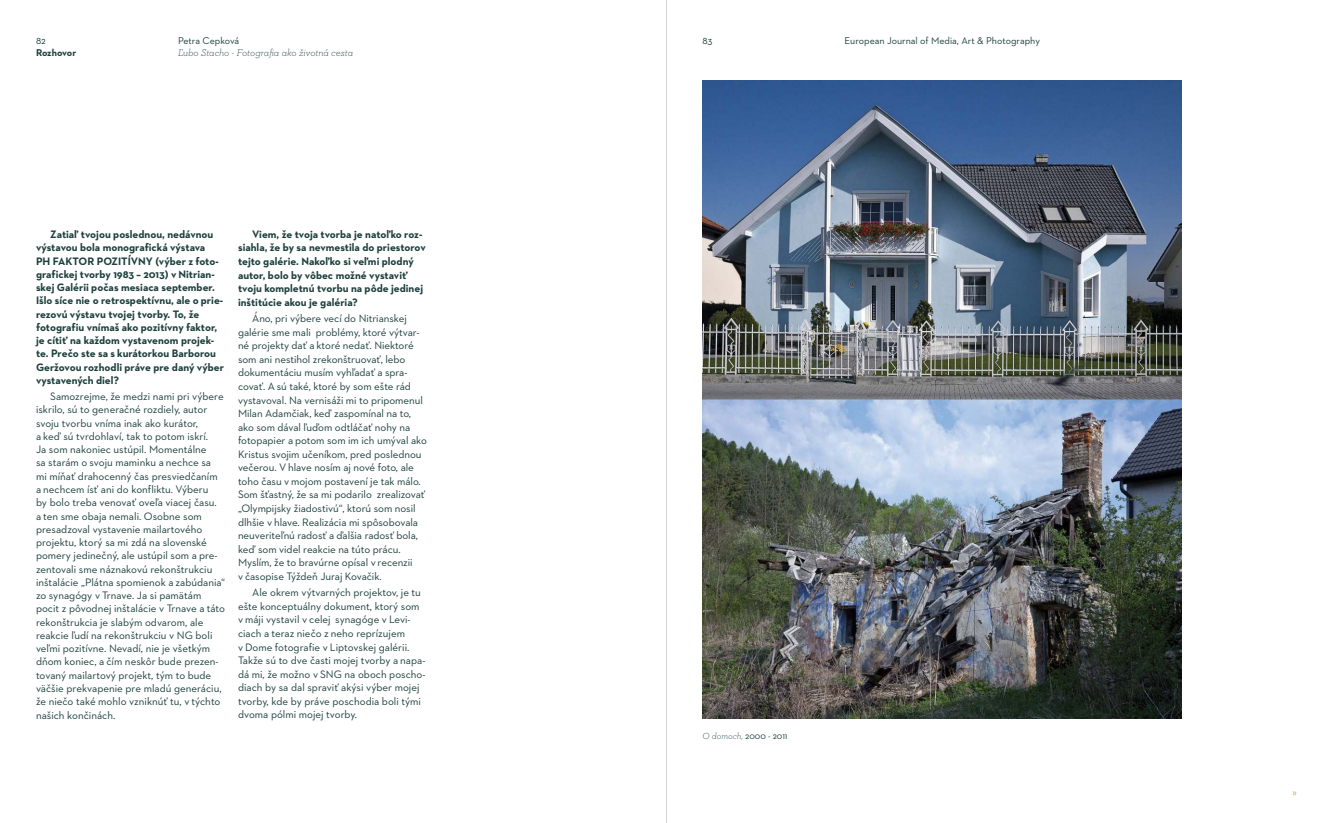
<style>
.page{position:relative;width:1333px;height:823px;background:#fff}
.page>*{position:absolute;margin:0;border:0;box-sizing:border-box;transform-origin:0 0}
.t1{font:11px/13.6px "Neutraface 2 Text";letter-spacing:-.005em;color:#1c3f3c}
.t2{font:700 11px/13.3px "Neutraface 2 Text";color:#1c3f3c}
.t3{font:11px "Neutraface 2 Text";color:#d9aa4d}
.t4{font:10px "Neutraface 2 Text";color:#1c3f3c}
.t5{font:italic 300 10px "Neutraface Slab Text";letter-spacing:-.005em;color:#1c3f3c}
.t6{font:700 10px "Neutraface 2 Text";letter-spacing:-.015em;color:#1c3f3c}
.t7{font:9px "Neutraface 2 Text";color:#1c3f3c}
.s1{font-family:"Neutraface Slab Text";font-weight:300;font-style:italic}
</style>
<div class="page">
<img style="left:702px;top:80px;width:479px;height:638px">
<hr style="left:666px;top:0;width:1px;height:822px;background:#d1d2d4">
<p class="t4" style="left:36px;top:34px;width:11px">82</p>
<p class="t4" style="left:178px;top:34px;width:63px">Petra Cepková</p>
<p class="t6" style="left:36px;top:47px;width:42px">Rozhovor</p>
<p class="t5" style="left:178px;top:46px;width:176px">Ľubo Stacho - Fotografia ako životná cesta</p>
<p class="t2" style="left:36px;top:227px;width:189px;text-indent:14px">Zatiaľ tvojou poslednou, nedávnou výstavou bola monografická výstava<br>PH FAKTOR POZITÍVNY (výber z foto&shy;grafickej tvorby 1983 – 2013) v Nitrian&shy;skej Galérii počas mesiaca september.<br>Išlo síce nie o retrospektívnu, ale o prie&shy;rezovú výstavu tvojej tvorby. To, že fotografiu vnímaš ako pozitívny faktor, je cítiť na každom vystavenom projek&shy;te. Prečo ste sa s kurátorkou Barborou Geržovou rozhodli práve pre daný výber vystavených diel?</p>
<p class="t1" style="left:36px;top:389px;width:191px;line-height:13.3px;text-indent:14px">Samozrejme, že medzi nami pri výbere iskrilo, sú to generačné rozdiely, autor svoju tvorbu vníma inak ako kurátor,<br>a keď sú tvrdohlaví, tak to potom iskrí.<br>Ja som nakoniec ustúpil. Momentálne<br>sa starám o svoju maminku a nechce sa<br>mi míňať drahocenný čas presviedčaním a nechcem ísť ani do konfliktu. Výberu<br>by bolo treba venovať oveľa viacej času.<br>a ten sme obaja nemali. Osobne som presadzoval vystavenie mailartového projektu, ktorý sa mi zdá na slovenské pomery jedinečný, ale ustúpil som a pre&shy;zentovali sme náznakovú rekonštrukciu inštalácie „Plátna spomienok a zabúdania“ zo synagógy v Trnave. Ja si pamätám pocit z pôvodnej inštalácie v Trnave a táto rekonštrukcia je slabým odvarom, ale reakcie ľudí na rekonštrukciu v NG boli veľmi pozitívne. Nevadí, nie je všetkým dňom koniec, a čím neskôr bude prezen&shy;tovaný mailartový projekt, tým to bude väčšie prekvapenie pre mladú generáciu, že niečo také mohlo vzniknúť tu, v týchto našich končinách.</p>
<p class="t2" style="left:238px;top:227px;width:189px;line-height:13.6px;text-indent:14px">Viem, že tvoja tvorba je natoľko roz&shy;siahla, že by sa nevmestila do priestorov tejto galérie. Nakoľko si veľmi plodný autor, bolo by vôbec možné vystaviť tvoju kompletnú tvorbu na pôde jedinej inštitúcie akou je galéria?</p>
<p class="t1" style="left:238px;top:311px;width:190px;text-indent:14px">Áno, pri výbere vecí do Nitrianskej galérie sme mali problémy, ktoré výtvar&shy;né projekty dať a ktoré nedať. Niektoré som ani nestihol zrekonštruovať, lebo dokumentáciu musím vyhľadať a spra&shy;covať. A sú také, ktoré by som ešte rád vystavoval. Na vernisáži mi to pripomenul Milan Adamčiak, keď zaspomínal na to, ako som dával ľuďom odtláčať nohy na fotopapier a potom som im ich umýval ako Kristus svojim učeníkom, pred poslednou večerou. V hlave nosím aj nové foto, ale toho času v mojom postavení je tak málo.<br>Som šťastný, že sa mi podarilo zrealizovať „Olympijsky žiadostivú“, ktorú som nosil dlhšie v hlave. Realizácia mi spôsobovala neuveriteľnú radosť a ďalšia radosť bola, keď som videl reakcie na túto prácu.<br>Myslím, že to bravúrne opísal v recenzii<br>v časopise Týždeň Juraj Kovačik.</p>
<p class="t1" style="left:238px;top:585px;width:189px;text-indent:14px">Ale okrem výtvarných projektov, je tu ešte konceptuálny dokument, ktorý som v máji vystavil v celej synagóge v Levi&shy;ciach a teraz niečo z neho reprízujem<br>v Dome fotografie v Liptovskej galérii.<br>Takže sú to dve časti mojej tvorby a napa&shy;dá mi, že možno v SNG na oboch poscho&shy;diach by sa dal spraviť akýsi výber mojej tvorby, kde by práve poschodia boli tými dvoma pólmi mojej tvorby.</p>
<p class="t4" style="left:702px;top:34px;width:11px">83</p>
<p class="t4" style="left:844px;top:34px;width:197px">European Journal of Media, Art &amp; Photography</p>
<p class="t7" style="left:702px;top:729px;width:86px"><span class="s1">O domoch,</span> 2000 - 2011</p>
<p class="t3" style="left:1292px;top:784px;width:6px">»</p>
</div>
